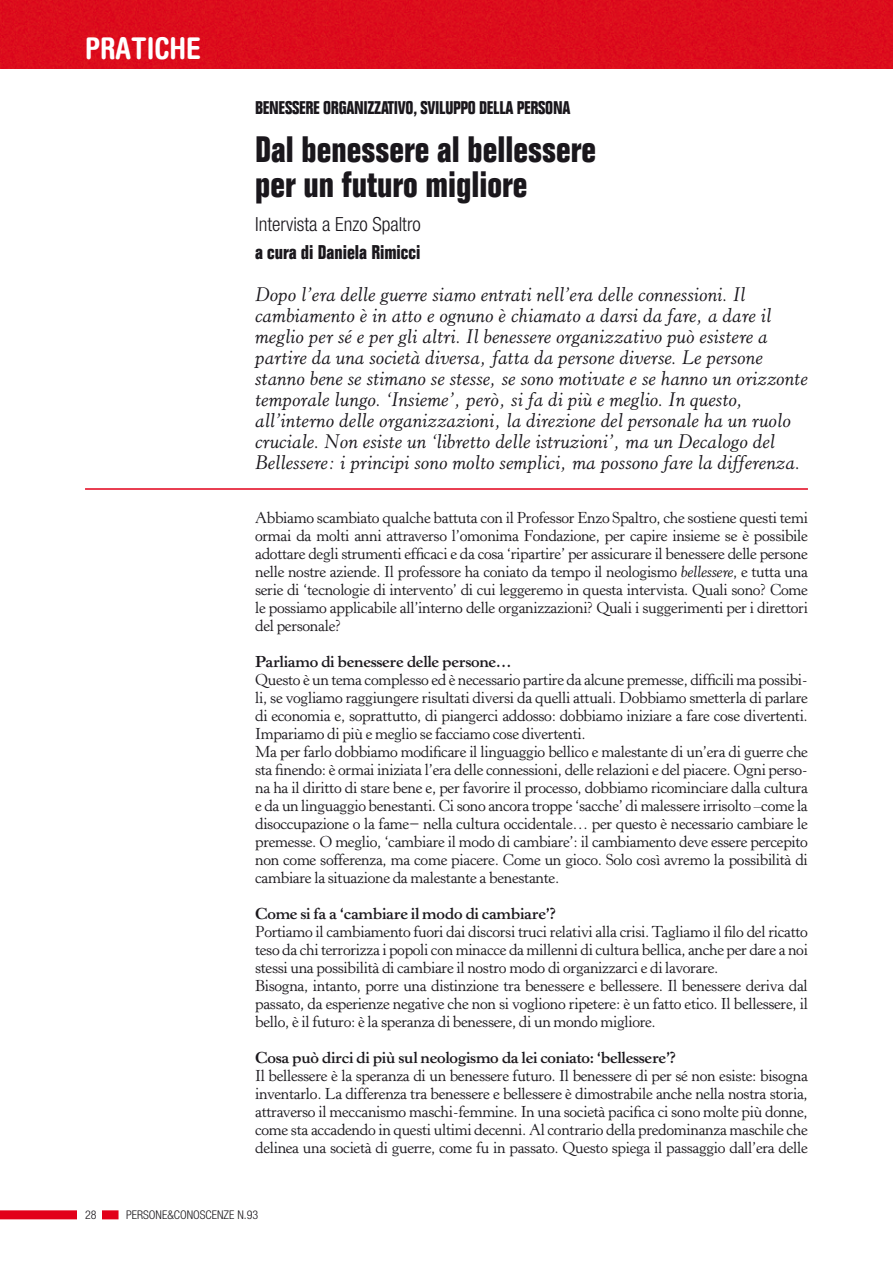
<style>
.page{position:relative;width:893px;height:1263px;background:#fff}
.page>*{position:absolute;margin:0;border:0;box-sizing:border-box;transform-origin:0 0}
.t1{font:700 condensed 36px/34.5px "Folio";color:#1a171c}
.t2{font:700 condensed 30px "Helvetica Rounded";color:#fff}
.t3{font:italic 19.5px/21px "Horley Old Style";color:#1a171c}
.t4{font:300 condensed 19.5px "Helvetica Neue";color:#1a171c}
.t5{font:700 condensed 19.5px "Folio";color:#1a171c}
.t6{font:700 condensed 18px "Folio";letter-spacing:-.015em;color:#1a171c}
.t7{font:15.75px/18px "Horley Old Style";letter-spacing:-.02em;color:#1a171c;text-align:justify}
.t8{font:700 15.75px "Horley Old Style";letter-spacing:-.02em;color:#1a171c}
.t9{font:300 condensed 12px "Helvetica Neue";color:#1a171c}
.s1{font-style:italic}
</style>
<div class="page">
<div style="left:0;top:0;width:893px;height:68px;background:#dc0d1c"></div>
<div style="left:0;top:1210px;width:119px;height:9px;background:#e2001a"></div>
<div style="left:77px;top:1197px;width:24px;height:30px;background:#fff"></div>
<hr style="left:85px;top:488px;width:723px;height:2px;background:#e2001a">
<h2 class="t2" style="left:85px;top:30px;width:118px">PRATICHE</h2>
<p class="t6" style="left:255px;top:98px;width:317px">BENESSERE organizzativo, SVI LUPPO DELLA PERSONA</p>
<h1 class="t1" style="left:255px;top:132px;width:342px">Dal benessere al bellessere per un futuro migliore</h1>
<p class="t4" style="left:255px;top:213px;width:167px">Intervista a Enzo Spaltro</p>
<p class="t5" style="left:255px;top:241px;width:167px">a cura di Daniela Rimicci</p>
<p class="t3" style="left:255px;top:284px;width:554px">Dopo l’era delle guerre siamo entrati nell’era delle connessioni. Il cambiamento è in atto e ognuno è chiamato a darsi da fare, a dare il meglio per sé e per gli altri. Il benessere organizzativo può esistere a partire da una società diversa, fatta da persone diverse. Le persone stanno bene se stimano se stesse, se sono motivate e se hanno un orizzonte temporale lungo. ‘Insieme’, però, si fa di più e meglio. In questo, all’interno delle organizzazioni, la direzione del personale ha un ruolo cruciale. Non esiste un ‘libretto delle istruzioni’, ma un Decalogo del Bellessere: i principi sono molto semplici, ma possono fare la differenza.</p>
<p class="t7" style="left:255px;top:509px;width:554px">Abbiamo scambiato qualche battuta con il Professor Enzo Spaltro, che sostiene questi temi ormai da molti anni attraverso l’omonima Fondazione, per capire insieme se è possibile adottare degli strumenti efficaci e da cosa ‘ripartire’ per assicurare il benessere delle persone nelle nostre aziende. Il professore ha coniato da tempo il neologismo <span class="s1">bellessere</span>, e tutta una serie di ‘tecnologie di intervento’ di cui leggeremo in questa intervista. Quali sono? Come le possiamo applicabile all’interno delle organizzazioni? Quali i suggerimenti per i direttori del personale?</p>
<p class="t8" style="left:255px;top:651px;width:258px">Parliamo di benessere delle persone…</p>
<p class="t7" style="left:255px;top:671px;width:554px;text-align:left">Questo è un tema complesso ed è necessario partire da alcune premesse, difficili ma possibi&shy;li, se vogliamo raggiungere risultati diversi da quelli attuali. Dobbiamo smetterla di parlare di economia e, soprattutto, di piangerci addosso: dobbiamo iniziare a fare cose divertenti.<br>Impariamo di più e meglio se facciamo cose divertenti.<br>Ma per farlo dobbiamo modificare il linguaggio bellico e malestante di un’era di guerre che sta finendo: è ormai iniziata l’era delle connessioni, delle relazioni e del piacere. Ogni perso&shy;na ha il diritto di stare bene e, per favorire il processo, dobbiamo ricominciare dalla cultura e da un linguaggio benestanti. Ci sono ancora troppe ‘sacche’ di malessere irrisolto –come la disoccupazione o la fame− nella cultura occidentale… per questo è necessario cambiare le premesse. O meglio, ‘cambiare il modo di cambiare’: il cambiamento deve essere percepito non come sofferenza, ma come piacere. Come un gioco. Solo così avremo la possibilità di cambiare la situazione da malestante a benestante.</p>
<p class="t8" style="left:255px;top:903px;width:302px">Come si fa a ‘cambiare il modo di cambiare’?</p>
<p class="t7" style="left:255px;top:923px;width:554px;text-align:left">Portiamo il cambiamento fuori dai discorsi truci relativi alla crisi. Tagliamo il filo del ricatto teso da chi terrorizza i popoli con minacce da millenni di cultura bellica, anche per dare a noi stessi una possibilità di cambiare il nostro modo di organizzarci e di lavorare.<br>Bisogna, intanto, porre una distinzione tra benessere e bellessere. Il benessere deriva dal passato, da esperienze negative che non si vogliono ripetere: è un fatto etico. Il bellessere, il bello, è il futuro: è la speranza di benessere, di un mondo migliore.</p>
<p class="t8" style="left:255px;top:1047px;width:422px">Cosa può dirci di più sul neologismo da lei coniato: ‘bellessere’?</p>
<p class="t7" style="left:255px;top:1067px;width:554px">Il bellessere è la speranza di un benessere futuro. Il benessere di per sé non esiste: bisogna inventarlo. La differenza tra benessere e bellessere è dimostrabile anche nella nostra storia, attraverso il meccanismo maschi-femmine. In una società pacifica ci sono molte più donne, come sta accadendo in questi ultimi decenni. Al contrario della predominanza maschile che delinea una società di guerre, come fu in passato. Questo spiega il passaggio dall’era delle</p>
<p class="t9" style="left:85px;top:1208px;width:13px">28</p>
<p class="t9" style="left:126px;top:1208px;width:134px">PERSONE&amp;CONOSCENZE N.93</p>
</div>
